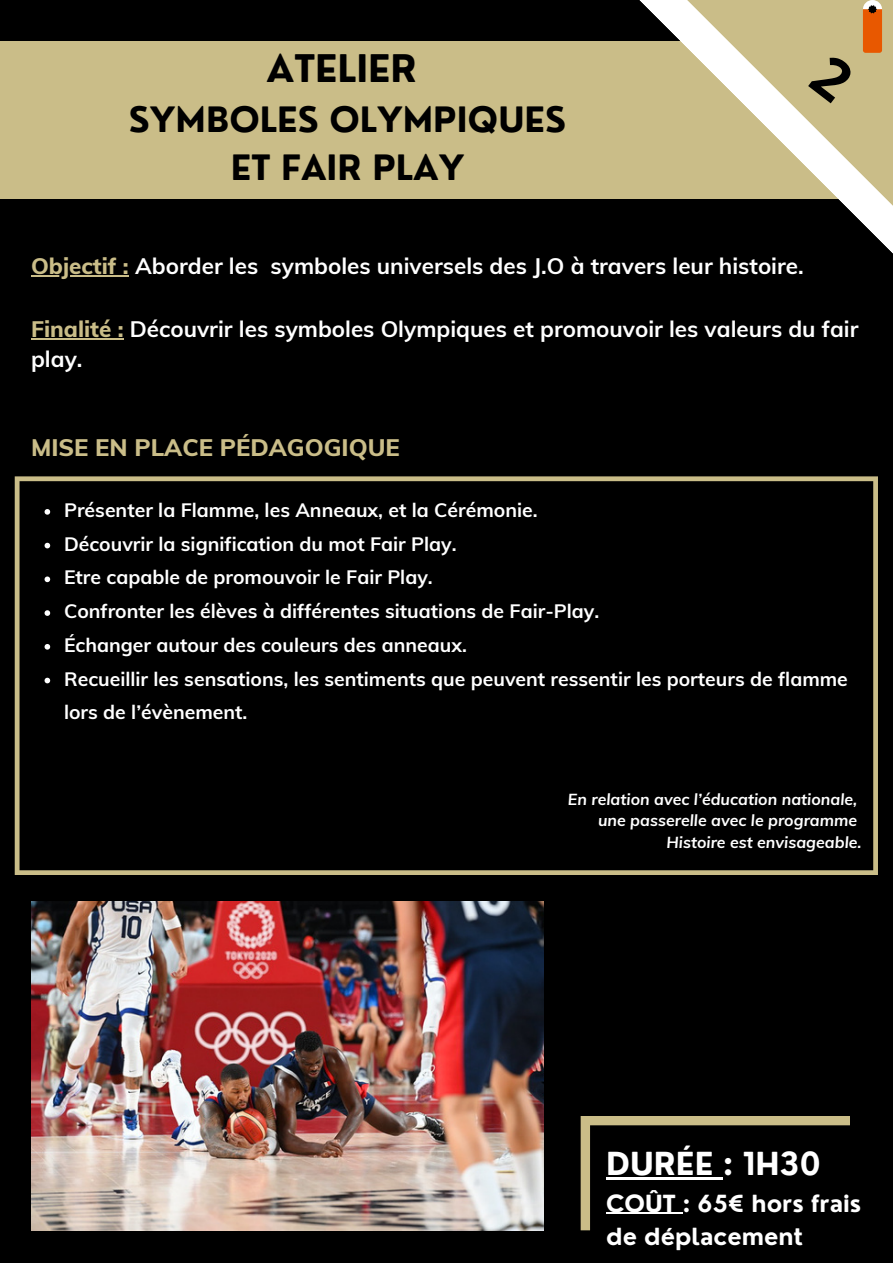
<style>
.page{position:relative;width:893px;height:1264px;background:#fff}
.page>*{position:absolute;margin:0;border:0;box-sizing:border-box;transform-origin:0 0}
.t1{font:700 37.05px "Nourd";color:#000}
.t2{font:700 34.05px/48.3px "Nourd";color:#000;text-align:center}
.t3{font:700 30.9px "Nourd";color:#fff}
.t4{font:800 23.85px "Muli";color:#cabd88}
.t5{font:700 23.1px/33.2px "Nourd";color:#fff}
.t6{font:700 22.35px/30.3px "Muli";color:#fff}
.t7{font:700 19.35px/33.8px "Muli";color:#fff}
.t8{font:italic 700 15.9px/21.3px "Muli";color:#fff;text-align:right}
.s1{font-weight:800;color:#cabd88}
</style>
<div class="page">
<div style="left:0;top:0;width:892px;height:1262px;background:#000"></div>
<div style="left:0;top:41px;width:853px;height:157px;background:#cabd88"></div>
<svg style="left:641px;top:0;width:251px;height:253px"></svg>
<svg style="left:15px;top:476px;width:862px;height:399px"></svg>
<svg style="left:580px;top:1116px;width:270px;height:114px"></svg>
<img style="left:31px;top:901px;width:513px;height:329px">
<svg style="left:45px;top:509px;width:5px;height:5px"></svg>
<svg style="left:45px;top:543px;width:5px;height:5px"></svg>
<svg style="left:45px;top:576px;width:5px;height:6px"></svg>
<svg style="left:45px;top:610px;width:5px;height:6px"></svg>
<svg style="left:45px;top:644px;width:5px;height:5px"></svg>
<svg style="left:45px;top:677px;width:5px;height:6px"></svg>
<hr style="left:31px;top:275px;width:98px;height:1px;background:#cabd88">
<hr style="left:31px;top:338px;width:93px;height:1px;background:#cabd88">
<hr style="left:606px;top:1177px;width:117px;height:2px;background:#fff">
<hr style="left:606px;top:1212px;width:77px;height:1px;background:#fff">
<svg style="left:862px;top:0;width:20px;height:53px"></svg>
<svg style="left:808px;top:53px;width:48px;height:50px"></svg>
<h1 class="t1" style="left:266px;top:45px;width:152px">ATELIER</h1>
<h2 class="t2" style="left:129px;top:95px;width:438px">SYMBOLES OLYMPIQUES<br>ET FAIR PLAY</h2>
<p class="t6" style="left:31px;top:250px;width:774px"><span class="s1">Objectif :</span> Aborder les symboles universels des J.O à travers leur histoire.</p>
<p class="t6" style="left:31px;top:313px;width:828px"><span class="s1">Finalité :</span> Découvrir les symboles Olympiques et promouvoir les valeurs du fair play.</p>
<p class="t4" style="left:31px;top:432px;width:370px">MISE EN PLACE PÉDAGOGIQUE</p>
<p class="t7" style="left:64px;top:492px;width:785px">Présenter la Flamme, les Anneaux, et la Cérémonie.<br>Découvrir la signification du mot Fair Play.<br>Etre capable de promouvoir le Fair Play.<br>Confronter les élèves à différentes situations de Fair-Play.<br>Échanger autour des couleurs des anneaux.<br>Recueillir les sensations, les sentiments que peuvent ressentir les porteurs de flamme lors de l’évènement.</p>
<p class="t8" style="left:568px;top:788px;width:295px">En relation avec l’éducation nationale, une passerelle avec le programme<br>Histoire est envisageable.</p>
<h3 class="t3" style="left:606px;top:1143px;width:216px">DURÉE : 1H30</h3>
<p class="t5" style="left:606px;top:1186px;width:256px">COÛT : 65€ hors frais de déplacement</p>
</div>
